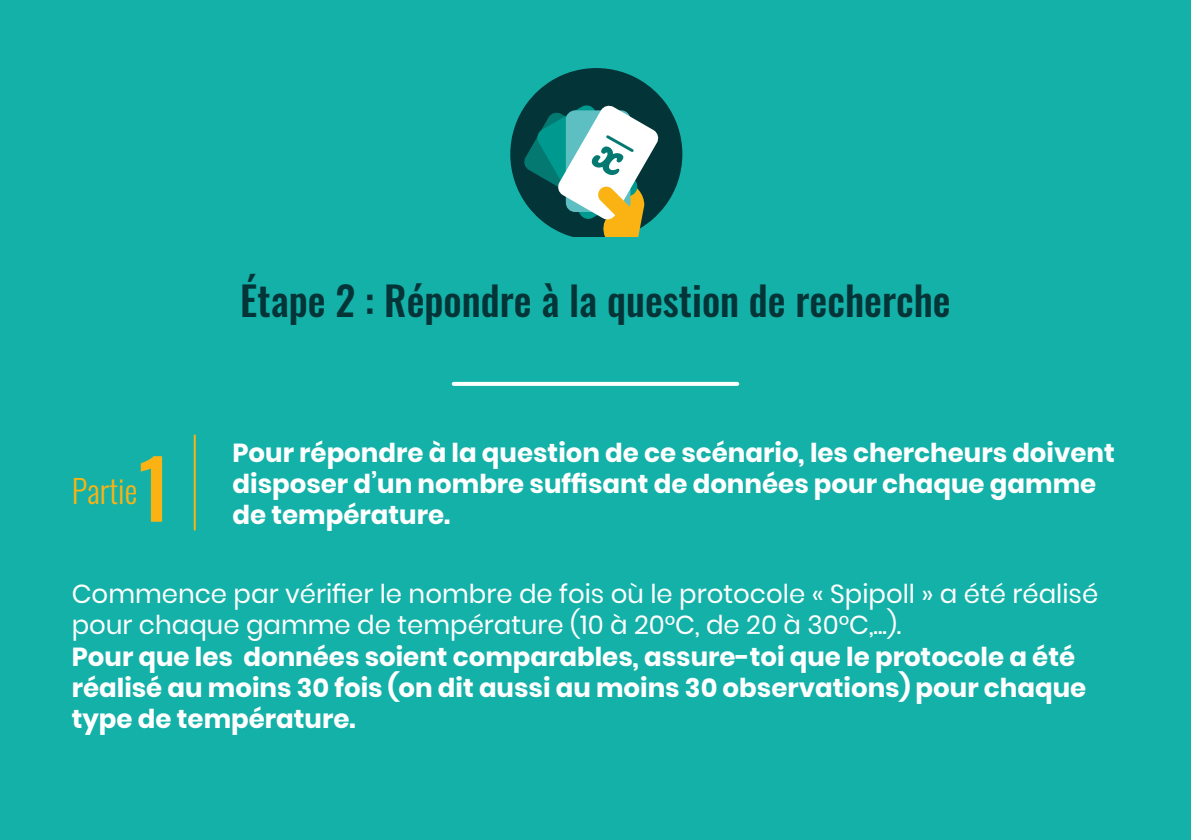
<style>
.page{position:relative;width:1191px;height:840px;background:#fff}
.page>*{position:absolute;margin:0;border:0;box-sizing:border-box;transform-origin:0 0}
.t1{font:80.8px "Oswald";color:#fab313}
.t2{font:40px "Oswald";color:#033437}
.t3{font:300 32px "Oswald";color:#fab313}
.t4{font:700 26px/31.2px "Poppins";color:#fff}
.t5{font:26px/31.2px "Poppins";color:#fff}
</style>
<div class="page">
<div style="left:0;top:0;width:1191px;height:839px;background:#14b1a8"></div>
<svg style="left:510px;top:68px;width:172px;height:168px"></svg>
<svg style="left:454px;top:381px;width:283px;height:4px"></svg>
<hr style="left:194px;top:435px;width:2px;height:94px;background:#fab313">
<p class="t1" style="left:139px;top:416px;width:33px">1</p>
<p class="t3" style="left:72px;top:462px;width:67px">Partie</p>
<p class="t2" style="left:240px;top:264px;width:712px">Étape 2 : Répondre à la question de recherche</p>
<p class="t4" style="left:232px;top:437px;width:884px">Pour répondre à la question de ce scénario, les chercheurs doivent disposer d’un nombre suffisant de données pour chaque gamme de température.</p>
<p class="t5" style="left:72px;top:578px;width:1028px">Commence par vérifier le nombre de fois où le protocole « Spipoll » a été réalisé pour chaque gamme de température (10 à 20°C, de 20 à 30°C,...).</p>
<p class="t4" style="left:72px;top:640px;width:1016px">Pour que les données soient comparables, assure-toi que le protocole a été réalisé au moins 30 fois (on dit aussi au moins 30 observations) pour chaque type de température.</p>
</div>
